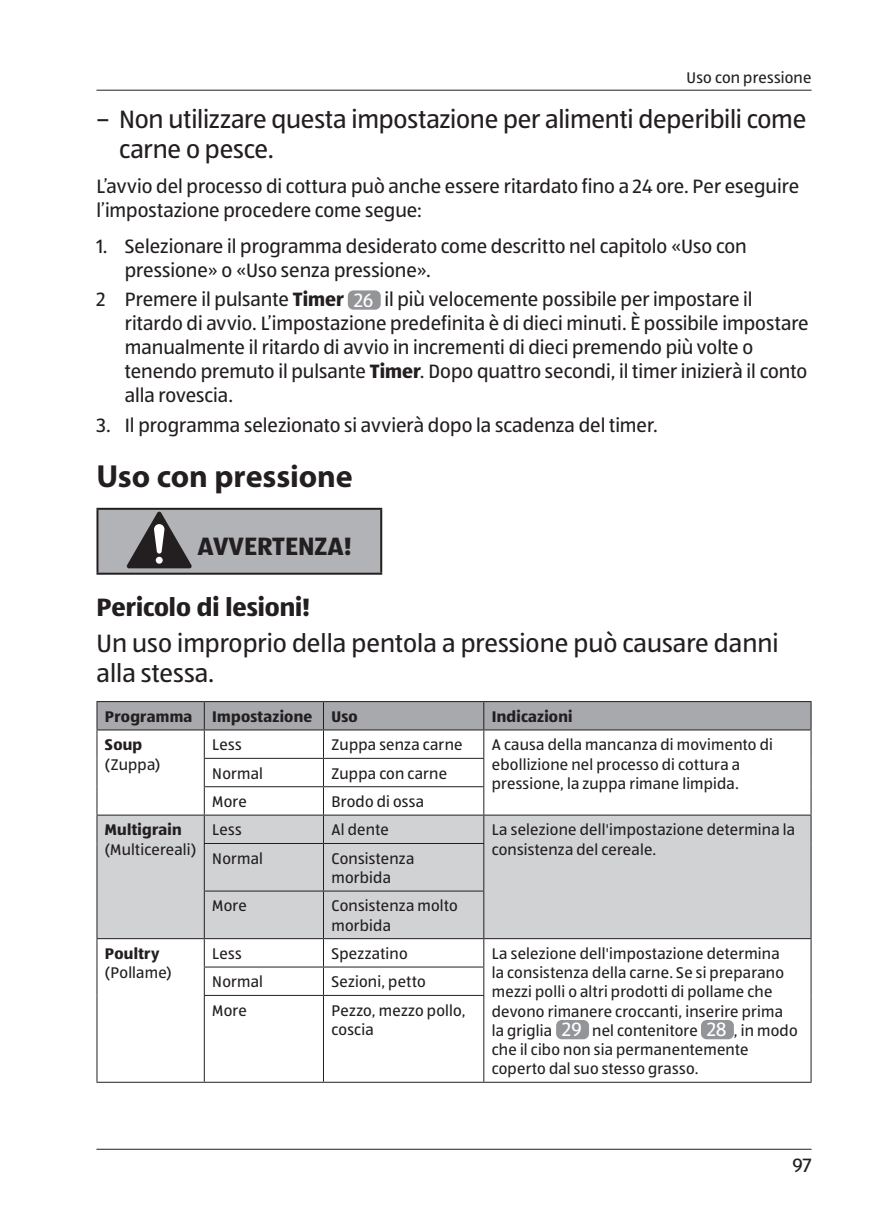
<style>
.page{position:relative;width:874px;height:1225px;background:#fff}
.page>*{position:absolute;margin:0;border:0;box-sizing:border-box;transform-origin:0 0}
.t1{font:700 32px "Myriad Pro";letter-spacing:-.005em;color:#231f20}
.t2{font:26px/30px "ALDISUEDOT";letter-spacing:-.005em;color:#231f20}
.t3{font:700 26px "ALDISUEDOT";color:#231f20}
.t4{font:20px/24px "ALDISUEDOT";color:#231f20}
.t5{font:16px/19.2px "ALDISUEDOT";letter-spacing:.015em;color:#231f20}
.t6{font:700 16px "ALDISUEDOT";letter-spacing:.015em;color:#231f20}
.s1{font-weight:700}
.s2{color:#fff}
.s3{font-size:20px;color:#fff}
</style>
<div class="page">
<hr style="left:96px;top:1149px;width:715px;height:1px;background:#231f20">
<hr style="left:96px;top:90px;width:715px;height:1px;background:#231f20">
<div style="left:347px;top:290px;width:33px;height:20px;background:#939598;border-radius:6px"></div>
<div style="left:97px;top:509px;width:284px;height:65px;background:#b2b3b7"></div>
<hr style="left:96px;top:508px;width:286px;height:2px;background:#231f20">
<hr style="left:96px;top:510px;width:2px;height:63px;background:#231f20">
<hr style="left:380px;top:510px;width:2px;height:63px;background:#231f20">
<hr style="left:96px;top:573px;width:286px;height:2px;background:#231f20">
<svg style="left:127px;top:511px;width:65px;height:57px"></svg>
<div style="left:97px;top:843px;width:713px;height:95px;background:#d1d2d4"></div>
<hr style="left:96px;top:843px;width:1px;height:48px;background:#231f20">
<hr style="left:96px;top:891px;width:1px;height:47px;background:#231f20">
<svg style="left:96px;top:701px;width:715px;height:142px"></svg>
<hr style="left:810px;top:843px;width:1px;height:48px;background:#231f20">
<hr style="left:810px;top:891px;width:1px;height:47px;background:#231f20">
<hr style="left:204px;top:843px;width:119px;height:1px;background:#231f20">
<hr style="left:204px;top:844px;width:1px;height:46px;background:#231f20">
<hr style="left:323px;top:843px;width:161px;height:1px;background:#231f20">
<hr style="left:323px;top:844px;width:1px;height:46px;background:#231f20">
<hr style="left:483px;top:844px;width:1px;height:46px;background:#231f20">
<hr style="left:204px;top:890px;width:119px;height:1px;background:#231f20">
<hr style="left:204px;top:891px;width:1px;height:47px;background:#231f20">
<hr style="left:323px;top:890px;width:161px;height:1px;background:#231f20">
<hr style="left:323px;top:891px;width:1px;height:47px;background:#231f20">
<hr style="left:483px;top:891px;width:1px;height:47px;background:#231f20">
<hr style="left:96px;top:938px;width:108px;height:1px;background:#231f20">
<svg style="left:96px;top:939px;width:1px;height:56px"></svg>
<hr style="left:96px;top:995px;width:1px;height:86px;background:#231f20">
<hr style="left:204px;top:938px;width:119px;height:1px;background:#231f20">
<hr style="left:323px;top:938px;width:160px;height:1px;background:#231f20">
<hr style="left:483px;top:938px;width:328px;height:1px;background:#231f20">
<svg style="left:810px;top:939px;width:1px;height:56px"></svg>
<hr style="left:810px;top:995px;width:1px;height:86px;background:#231f20">
<hr style="left:204px;top:966px;width:119px;height:1px;background:#231f20">
<svg style="left:204px;top:939px;width:1px;height:56px"></svg>
<hr style="left:323px;top:966px;width:161px;height:1px;background:#231f20">
<svg style="left:323px;top:939px;width:1px;height:56px"></svg>
<svg style="left:483px;top:939px;width:1px;height:56px"></svg>
<hr style="left:204px;top:995px;width:119px;height:1px;background:#231f20">
<hr style="left:204px;top:996px;width:1px;height:85px;background:#231f20">
<hr style="left:323px;top:995px;width:161px;height:1px;background:#231f20">
<hr style="left:323px;top:996px;width:1px;height:85px;background:#231f20">
<hr style="left:483px;top:996px;width:1px;height:85px;background:#231f20">
<hr style="left:96px;top:1081px;width:108px;height:1px;background:#231f20">
<hr style="left:204px;top:1081px;width:119px;height:1px;background:#231f20">
<hr style="left:323px;top:1081px;width:160px;height:1px;background:#231f20">
<hr style="left:483px;top:1081px;width:328px;height:1px;background:#231f20">
<div style="left:556px;top:1020px;width:32px;height:19px;background:#939598;border-radius:6px"></div>
<div style="left:700px;top:1020px;width:33px;height:19px;background:#939598;border-radius:6px"></div>
<p class="t5" style="left:686px;top:67px;width:126px">Uso con pressione</p>
<h2 class="t2" style="left:119px;top:103px;width:688px;text-indent:-23px">– Non utilizzare questa impostazione per alimenti deperibili come carne o pesce.</h2>
<p class="t4" style="left:96px;top:174px;width:704px">L’avvio del processo di cottura può anche essere ritardato fino a 24 ore. Per eseguire l’impostazione procedere come segue:</p>
<p class="t4" style="left:125px;top:233px;width:623px;text-indent:-28px">1. Selezionare il programma desiderato come descritto nel capitolo «Uso con pressione» o «Uso senza pressione».</p>
<p class="t4" style="left:125px;top:287px;width:685px;text-indent:-28px">2 Premere il pulsante <span class="s1">Timer</span> <span class="s2">26</span> il più velocemente possibile per impostare il ritardo di avvio. L’impostazione predefinita è di dieci minuti. È possibile impostare manualmente il ritardo di avvio in incrementi di dieci premendo più volte o tenendo premuto il pulsante <span class="s1">Timer</span>. Dopo quattro secondi, il timer inizierà il conto alla rovescia.</p>
<p class="t4" style="left:96px;top:412px;width:562px">3. Il programma selezionato si avvierà dopo la scadenza del timer.</p>
<h1 class="t1" style="left:96px;top:456px;width:258px">Uso con pressione</h1>
<h2 class="t3" style="left:197px;top:528px;width:156px">AVVERTENZA!</h2>
<h2 class="t3" style="left:96px;top:589px;width:215px">Pericolo di lesioni!</h2>
<h2 class="t2" style="left:96px;top:627px;width:683px">Un uso improprio della pentola a pressione può causare danni alla stessa.</h2>
<p class="t6" style="left:105px;top:705px;width:254px">Programma Impostazione Uso</p>
<p class="t6" style="left:491px;top:705px;width:82px">Indicazioni</p>
<p class="t6" style="left:105px;top:734px;width:39px">Soup</p>
<p class="t5" style="left:105px;top:754px;width:57px">(Zuppa)</p>
<p class="t5" style="left:212px;top:735px;width:31px">Less</p>
<p class="t5" style="left:331px;top:735px;width:132px">Zuppa senza carne</p>
<p class="t5" style="left:491px;top:735px;width:282px">A causa della mancanza di movimento di ebollizione nel processo di cottura a pressione, la zuppa rimane limpida.</p>
<p class="t5" style="left:212px;top:763px;width:52px">Normal</p>
<p class="t5" style="left:331px;top:763px;width:117px">Zuppa con carne</p>
<p class="t5" style="left:212px;top:791px;width:36px">More</p>
<p class="t5" style="left:331px;top:791px;width:94px">Brodo di ossa</p>
<p class="t6" style="left:105px;top:819px;width:78px">Multigrain</p>
<p class="t5" style="left:105px;top:839px;width:93px">(Multicereali)</p>
<p class="t6" style="left:105px;top:942px;width:56px">Poultry</p>
<p class="t5" style="left:105px;top:962px;width:68px">(Pollame)</p>
<p class="t5" style="left:212px;top:820px;width:31px">Less</p>
<p class="t5" style="left:331px;top:820px;width:59px">Al dente</p>
<p class="t5" style="left:491px;top:820px;width:305px">La selezione dell'impostazione determina la consistenza del cereale.</p>
<p class="t5" style="left:212px;top:848px;width:52px">Normal</p>
<p class="t5" style="left:331px;top:848px;width:84px">Consistenza morbida</p>
<p class="t5" style="left:212px;top:896px;width:36px">More</p>
<p class="t5" style="left:331px;top:896px;width:128px">Consistenza molto morbida</p>
<p class="t5" style="left:212px;top:943px;width:31px">Less</p>
<p class="t5" style="left:331px;top:943px;width:78px">Spezzatino</p>
<p class="t5" style="left:491px;top:943px;width:307px">La selezione dell'impostazione determina<br>la consistenza della carne. Se si preparano mezzi polli o altri prodotti di pollame che devono rimanere croccanti, inserire prima la griglia <span class="s3">29</span> nel contenitore <span class="s3">28</span> , in modo che il cibo non sia permanentemente coperto dal suo stesso grasso.</p>
<p class="t5" style="left:212px;top:972px;width:52px">Normal</p>
<p class="t5" style="left:331px;top:972px;width:96px">Sezioni, petto</p>
<p class="t5" style="left:212px;top:1000px;width:36px">More</p>
<p class="t5" style="left:331px;top:1000px;width:136px">Pezzo, mezzo pollo, coscia</p>
<p class="t4" style="left:792px;top:1153px;width:21px">97</p>
</div>
